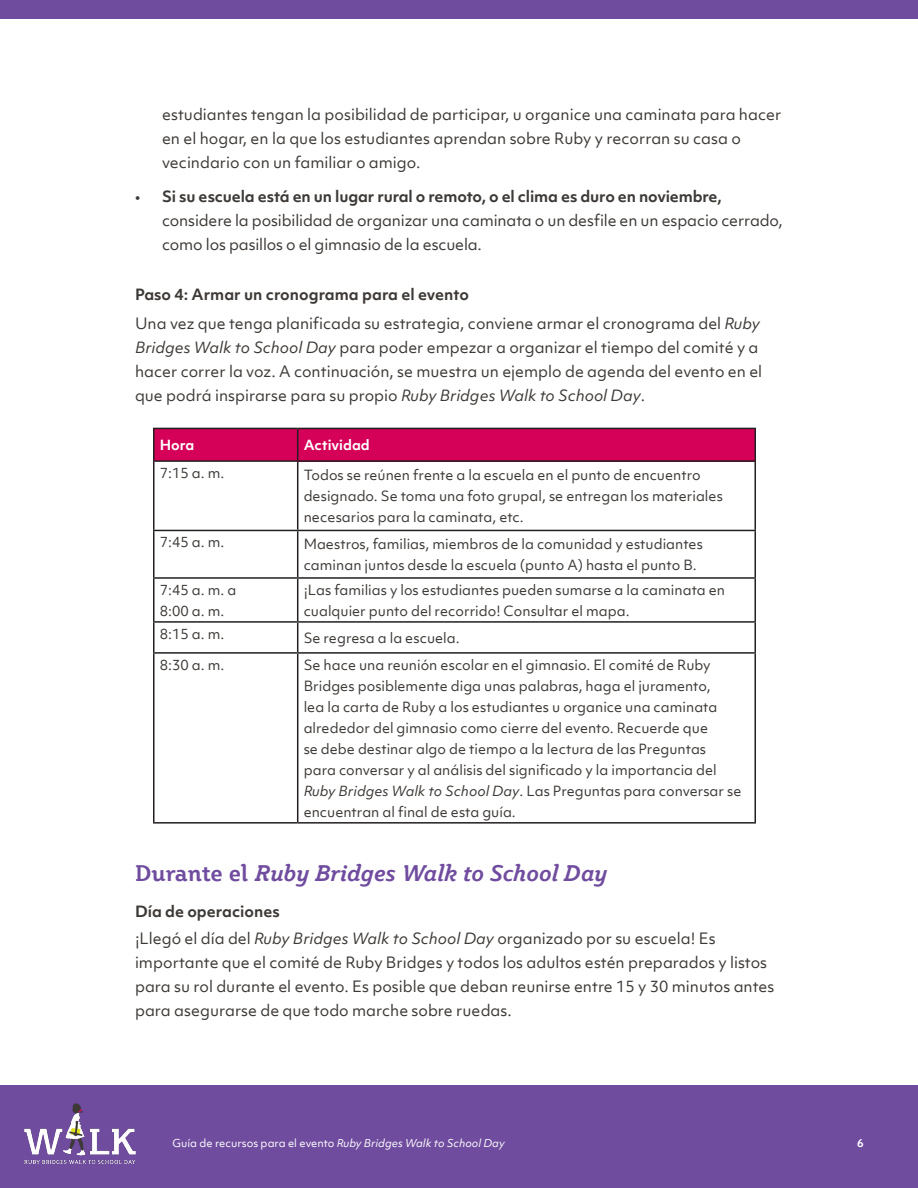
<style>
.page{position:relative;width:918px;height:1188px;background:#fff}
.page>*{position:absolute;margin:0;border:0;box-sizing:border-box;transform-origin:0 0}
.Small_Heading{font:italic 700 22.5px "Plume";color:#704c9f}
.Body_Copy{font:15px/24px "Objektiv Mk 1";color:#3d3936}
.Label{font:700 15px "Objektiv Mk 1";color:#3d3936}
.Body_Copy-2{font:13.5px/21px "Objektiv Mk 1";color:#3d3936}
.Label-2{font:700 13.5px "Objektiv Mk 1";color:#fff}
.t1{font:10.5px "Objektiv Mk 1";color:#fff}
.t2{font:700 10.5px "Objektiv Mk 1";color:#fff}
.s1{font-weight:700}
.s2{font-style:italic}
.s3{font-style:normal}
</style>
<div class="page">
<div style="left:0;top:1085px;width:918px;height:103px;background:#704c9f"></div>
<img style="left:24px;top:1103px;width:112px;height:61px">
<div style="left:153px;top:429px;width:145px;height:32px;background:#d50057"></div>
<div style="left:298px;top:429px;width:458px;height:32px;background:#d50057"></div>
<hr style="left:153px;top:428px;width:145px;height:1px;background:#231f20">
<hr style="left:153px;top:429px;width:1px;height:31px;background:#231f20">
<hr style="left:298px;top:428px;width:458px;height:1px;background:#231f20">
<hr style="left:297px;top:429px;width:1px;height:31px;background:#231f20">
<hr style="left:754px;top:429px;width:2px;height:31px;background:#231f20">
<hr style="left:153px;top:460px;width:145px;height:2px;background:#231f20">
<hr style="left:153px;top:462px;width:1px;height:68px;background:#231f20">
<hr style="left:298px;top:460px;width:458px;height:2px;background:#231f20">
<hr style="left:297px;top:462px;width:1px;height:68px;background:#231f20">
<hr style="left:754px;top:462px;width:2px;height:68px;background:#231f20">
<hr style="left:153px;top:530px;width:145px;height:1px;background:#231f20">
<hr style="left:153px;top:531px;width:1px;height:46px;background:#231f20">
<hr style="left:298px;top:530px;width:458px;height:1px;background:#231f20">
<hr style="left:297px;top:531px;width:1px;height:46px;background:#231f20">
<hr style="left:754px;top:531px;width:2px;height:46px;background:#231f20">
<hr style="left:153px;top:577px;width:145px;height:2px;background:#231f20">
<hr style="left:153px;top:579px;width:1px;height:42px;background:#231f20">
<hr style="left:298px;top:577px;width:458px;height:2px;background:#231f20">
<hr style="left:297px;top:579px;width:1px;height:42px;background:#231f20">
<hr style="left:754px;top:579px;width:2px;height:42px;background:#231f20">
<hr style="left:153px;top:621px;width:145px;height:2px;background:#231f20">
<svg style="left:153px;top:623px;width:1px;height:29px"></svg>
<hr style="left:298px;top:621px;width:458px;height:2px;background:#231f20">
<svg style="left:297px;top:623px;width:1px;height:29px"></svg>
<hr style="left:754px;top:623px;width:2px;height:29px;background:#231f20">
<hr style="left:153px;top:652px;width:145px;height:2px;background:#231f20">
<hr style="left:153px;top:654px;width:1px;height:168px;background:#231f20">
<hr style="left:298px;top:652px;width:458px;height:2px;background:#231f20">
<hr style="left:297px;top:654px;width:1px;height:168px;background:#231f20">
<hr style="left:754px;top:654px;width:2px;height:168px;background:#231f20">
<hr style="left:153px;top:822px;width:145px;height:2px;background:#231f20">
<hr style="left:298px;top:822px;width:458px;height:2px;background:#231f20">
<div style="left:0;top:0;width:918px;height:18px;background:#704c9f"></div>
<p class="Body_Copy" style="left:162px;top:102px;width:621px">estudiantes tengan la posibilidad de participar, u organice una caminata para hacer en el hogar, en la que los estudiantes aprendan sobre Ruby y recorran su casa o vecindario con un familiar o amigo.</p>
<p class="Body_Copy" style="left:162px;top:184px;width:622px;text-indent:-27px">• <span class="s1">Si su escuela está en un lugar rural o remoto, o el clima es duro en noviembre, </span>considere la posibilidad de organizar una caminata o un desfile en un espacio cerrado, como los pasillos o el gimnasio de la escuela.</p>
<p class="Label" style="left:135px;top:284px;width:335px">Paso 4: Armar un cronograma para el evento</p>
<p class="Body_Copy" style="left:135px;top:311px;width:629px">Una vez que tenga planificada su estrategia, conviene armar el cronograma del <span class="s2">Ruby Bridges Walk to School Day</span> para poder empezar a organizar el tiempo del comité y a hacer correr la voz. A continuación, se muestra un ejemplo de agenda del evento en el que podrá inspirarse para su propio <span class="s2">Ruby Bridges Walk to School Day</span>.</p>
<p class="Label-2" style="left:160px;top:436px;width:36px">Hora</p>
<p class="Label-2" style="left:304px;top:436px;width:68px">Actividad</p>
<p class="Body_Copy-2" style="left:160px;top:462px;width:66px">7:15 a. m.</p>
<p class="Body_Copy-2" style="left:304px;top:465px;width:421px">Todos se reúnen frente a la escuela en el punto de encuentro designado. Se toma una foto grupal, se entregan los materiales necesarios para la caminata, etc.</p>
<p class="Body_Copy-2" style="left:160px;top:532px;width:66px">7:45 a. m.</p>
<p class="Body_Copy-2" style="left:304px;top:534px;width:401px">Maestros, familias, miembros de la comunidad y estudiantes caminan juntos desde la escuela (punto A) hasta el punto B.</p>
<p class="Body_Copy-2" style="left:160px;top:579px;width:78px">7:45 a. m. a<br>8:00 a. m.</p>
<p class="Body_Copy-2" style="left:304px;top:579px;width:423px">¡Las familias y los estudiantes pueden sumarse a la caminata en cualquier punto del recorrido! Consultar el mapa.</p>
<p class="Body_Copy-2" style="left:160px;top:623px;width:66px">8:15 a. m.</p>
<p class="Body_Copy-2" style="left:304px;top:627px;width:157px">Se regresa a la escuela.</p>
<p class="Body_Copy-2" style="left:160px;top:654px;width:66px">8:30 a. m.</p>
<p class="Body_Copy-2" style="left:304px;top:654px;width:439px">Se hace una reunión escolar en el gimnasio. El comité de Ruby Bridges posiblemente diga unas palabras, haga el juramento,<br>lea la carta de Ruby a los estudiantes u organice una caminata alrededor del gimnasio como cierre del evento. Recuerde que<br>se debe destinar algo de tiempo a la lectura de las Preguntas para conversar y al análisis del significado y la importancia del <span class="s2">Ruby Bridges Walk to School Day</span>. Las Preguntas para conversar se encuentran al final de esta guía.</p>
<p class="Small_Heading" style="left:135px;top:859px;width:474px"><span class="s3">Durante el</span> Ruby Bridges Walk to School Day</p>
<p class="Label" style="left:135px;top:901px;width:146px">Día de operaciones</p>
<p class="Body_Copy" style="left:135px;top:926px;width:641px">¡Llegó el día del <span class="s2">Ruby Bridges Walk to School Day</span> organizado por su escuela! Es importante que el comité de Ruby Bridges y todos los adultos estén preparados y listos para su rol durante el evento. Es posible que deban reunirse entre 15 y 30 minutos antes para asegurarse de que todo marche sobre ruedas.</p>
<p class="t1" style="left:172px;top:1136px;width:334px">Guía de recursos para el evento <span class="s2">Ruby Bridges Walk to School Day</span></p>
<p class="t2" style="left:857px;top:1136px;width:8px">6</p>
</div>
